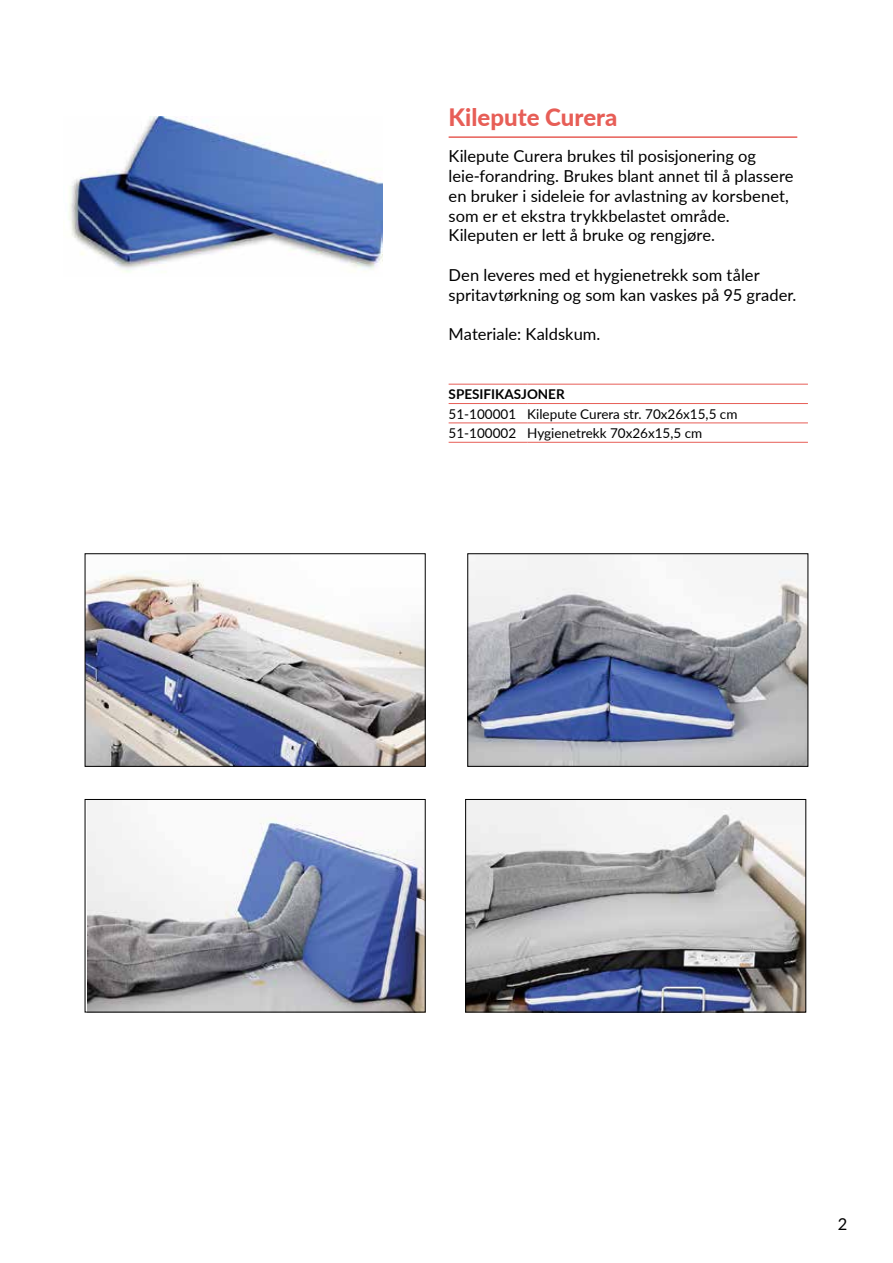
<style>
.page{position:relative;width:893px;height:1263px;background:#fff}
.page>*{position:absolute;margin:0;border:0;box-sizing:border-box;transform-origin:0 0}
.t1{font:800 24px "Lato";color:#e75e57}
.t2{font:16.5px/19.8px "Lato";color:#000}
.t3{font:13.5px/19.4px "Lato";color:#000}
.t4{font:700 13.5px "Lato";color:#000}
</style>
<div class="page">
<hr style="left:449px;top:136px;width:348px;height:2px;background:#e75e57">
<hr style="left:449px;top:384px;width:78px;height:1px;background:#e75e57">
<hr style="left:527px;top:384px;width:281px;height:1px;background:#e75e57">
<hr style="left:449px;top:403px;width:78px;height:1px;background:#e75e57">
<hr style="left:527px;top:403px;width:281px;height:1px;background:#e75e57">
<hr style="left:449px;top:422px;width:78px;height:1px;background:#e75e57">
<hr style="left:527px;top:422px;width:281px;height:1px;background:#e75e57">
<hr style="left:449px;top:442px;width:78px;height:1px;background:#e75e57">
<hr style="left:527px;top:442px;width:281px;height:1px;background:#e75e57">
<img style="left:69px;top:117px;width:314px;height:156px">
<img style="left:87px;top:571px;width:337px;height:194px">
<div style="left:85px;top:553px;width:341px;height:214px;border:1px solid #000"></div>
<img style="left:469px;top:555px;width:337px;height:210px">
<div style="left:467px;top:553px;width:341px;height:214px;border:1px solid #000"></div>
<img style="left:87px;top:801px;width:337px;height:209px">
<div style="left:85px;top:799px;width:341px;height:213px;border:1px solid #000"></div>
<img style="left:467px;top:801px;width:337px;height:209px">
<div style="left:465px;top:799px;width:341px;height:213px;border:1px solid #000"></div>
<h1 class="t1" style="left:449px;top:99px;width:170px">Kilepute Curera</h1>
<p class="t2" style="left:449px;top:146px;width:347px">Kilepute Curera brukes til posisjonering og leie-forandring. Brukes blant annet til å plassere en bruker i sideleie for avlastning av korsbenet, som er et ekstra trykkbelastet område.<br>Kileputen er lett å bruke og rengjøre.</p>
<p class="t2" style="left:449px;top:264px;width:349px">Den leveres med et hygienetrekk som tåler spritavtørkning og som kan vaskes på 95 grader.</p>
<p class="t2" style="left:449px;top:324px;width:153px">Materiale: Kaldskum.</p>
<p class="t4" style="left:449px;top:384px;width:118px">SPESIFIKASJONER</p>
<p class="t3" style="left:449px;top:403px;width:290px">51-100001 Kilepute Curera str. 70x26x15,5 cm<br>51-100002 Hygienetrekk 70x26x15,5 cm</p>
<p class="t2" style="left:838px;top:1213px;width:11px">2</p>
</div>
